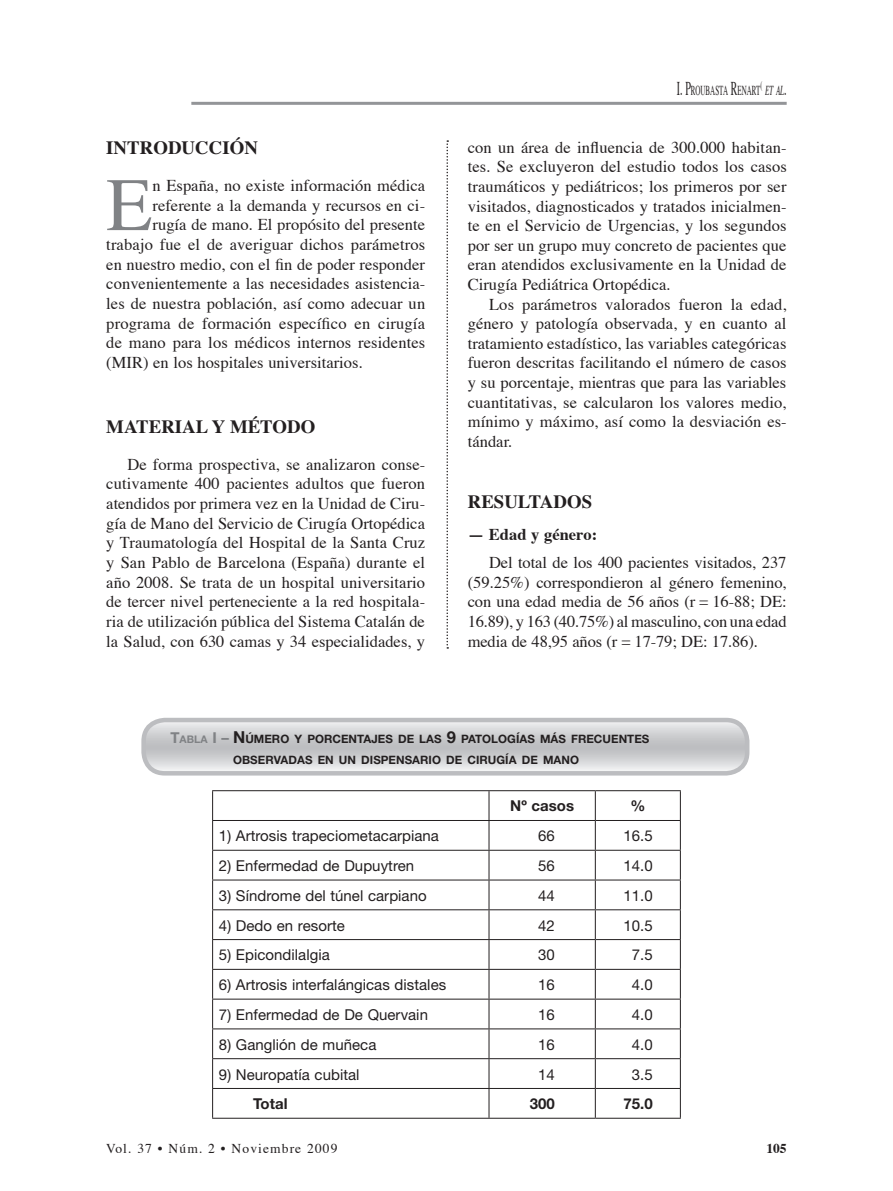
<style>
.page{position:relative;width:893px;height:1191px;background:#fff}
.page>*{position:absolute;margin:0;border:0;box-sizing:border-box;transform-origin:0 0}
.t1{font:75.45px "Times";color:#808285}
.t2{font:700 18.75px "Times";color:#231f20}
.t3{font:16.5px/19.6px "Times";letter-spacing:.005em;color:#231f20;text-align:justify}
.t4{font:700 16.5px "Times";color:#231f20}
.t5{font:15px "Helvetica Neue";letter-spacing:.005em;color:#231f20}
.t6{font:700 15px "Helvetica Neue";letter-spacing:.005em;color:#231f20}
.t7{font:13.65px "Times";letter-spacing:.005em;color:#231f20;scale:.51 1}
.t8{font:13.5px "Times";letter-spacing:.08em;color:#231f20}
.t9{font:700 13.5px "Times";color:#231f20}
.t10{font:700 11.55px/21px "Helvetica Neue";letter-spacing:.005em;color:#231f20}
.t11{font:11.4px "Times";color:#231f20;scale:.51 1}
.s1{font-size:19.5px}
.s2{font-style:italic}
.s3{font-style:italic;font-size:19.5px}
.s4{font-size:15px;color:#808285}
.s5{font-size:10.5px;color:#808285}
.s6{font-size:16.5px}
</style>
<div class="page">
<hr style="left:191px;top:102px;width:596px;height:3px;background:#939598">
<svg style="left:446px;top:140px;width:2px;height:508px"></svg>
<svg style="left:144px;top:720px;width:603px;height:53px;background:#d1d1d4"></svg>
<div style="left:141px;top:718px;width:608px;height:57px;border:4px solid #bcbdc0;border-radius:21px"></div>
<hr style="left:212px;top:790px;width:277px;height:1px;background:#231f20">
<hr style="left:489px;top:790px;width:106px;height:1px;background:#231f20">
<hr style="left:595px;top:790px;width:86px;height:1px;background:#231f20">
<hr style="left:212px;top:820px;width:277px;height:1px;background:#231f20">
<hr style="left:489px;top:820px;width:106px;height:1px;background:#231f20">
<hr style="left:595px;top:820px;width:86px;height:1px;background:#231f20">
<hr style="left:212px;top:849px;width:277px;height:1px;background:#231f20">
<hr style="left:489px;top:849px;width:106px;height:1px;background:#231f20">
<hr style="left:595px;top:849px;width:86px;height:1px;background:#231f20">
<hr style="left:212px;top:879px;width:277px;height:1px;background:#231f20">
<hr style="left:489px;top:879px;width:106px;height:1px;background:#231f20">
<hr style="left:595px;top:879px;width:86px;height:1px;background:#231f20">
<hr style="left:212px;top:909px;width:277px;height:1px;background:#231f20">
<hr style="left:489px;top:909px;width:106px;height:1px;background:#231f20">
<hr style="left:595px;top:909px;width:86px;height:1px;background:#231f20">
<hr style="left:212px;top:939px;width:277px;height:1px;background:#231f20">
<hr style="left:489px;top:939px;width:106px;height:1px;background:#231f20">
<hr style="left:595px;top:939px;width:86px;height:1px;background:#231f20">
<hr style="left:212px;top:969px;width:277px;height:1px;background:#231f20">
<hr style="left:489px;top:969px;width:106px;height:1px;background:#231f20">
<hr style="left:595px;top:969px;width:86px;height:1px;background:#231f20">
<hr style="left:212px;top:998px;width:277px;height:1px;background:#231f20">
<hr style="left:489px;top:998px;width:106px;height:1px;background:#231f20">
<hr style="left:595px;top:998px;width:86px;height:1px;background:#231f20">
<hr style="left:212px;top:1028px;width:277px;height:1px;background:#231f20">
<hr style="left:489px;top:1028px;width:106px;height:1px;background:#231f20">
<hr style="left:595px;top:1028px;width:86px;height:1px;background:#231f20">
<hr style="left:212px;top:1058px;width:277px;height:1px;background:#231f20">
<hr style="left:489px;top:1058px;width:106px;height:1px;background:#231f20">
<hr style="left:595px;top:1058px;width:86px;height:1px;background:#231f20">
<hr style="left:212px;top:1088px;width:277px;height:1px;background:#231f20">
<svg style="left:212px;top:791px;width:1px;height:326px"></svg>
<hr style="left:489px;top:1088px;width:106px;height:1px;background:#231f20">
<svg style="left:489px;top:791px;width:1px;height:326px"></svg>
<hr style="left:595px;top:1088px;width:86px;height:1px;background:#231f20">
<svg style="left:595px;top:791px;width:1px;height:326px"></svg>
<svg style="left:680px;top:791px;width:1px;height:326px"></svg>
<hr style="left:212px;top:1117px;width:277px;height:1px;background:#231f20">
<hr style="left:489px;top:1117px;width:106px;height:1px;background:#231f20">
<hr style="left:595px;top:1117px;width:86px;height:1px;background:#231f20">
<p class="t2" style="left:106px;top:130px;width:153px">INTRODUCCIÓN</p>
<h1 class="t1" style="left:106px;top:134px;width:48px">E</h1>
<p class="t3" style="left:153px;top:174px;width:274px">n España, no existe información médica</p>
<p class="t3" style="left:153px;top:194px;width:274px">referente a la demanda y recursos en ci-</p>
<p class="t3" style="left:153px;top:214px;width:274px">rugía de mano. El propósito del presente</p>
<p class="t3" style="left:106px;top:233px;width:320px">trabajo fue el de averiguar dichos parámetros</p>
<p class="t3" style="left:106px;top:253px;width:320px">en nuestro medio, con el fin de poder responder</p>
<p class="t3" style="left:106px;top:272px;width:320px">convenientemente a las necesidades asistencia-</p>
<p class="t3" style="left:106px;top:292px;width:320px">les de nuestra población, así como adecuar un</p>
<p class="t3" style="left:106px;top:312px;width:320px">programa de formación específico en cirugía</p>
<p class="t3" style="left:106px;top:331px;width:321px">de mano para los médicos internos residentes</p>
<p class="t3" style="left:106px;top:351px;width:258px">(MIR) en los hospitales universitarios.</p>
<p class="t2" style="left:106px;top:409px;width:205px">MATERIAL Y MÉTODO</p>
<p class="t3" style="left:106px;top:453px;width:320px;text-indent:21px">De forma prospectiva, se analizaron conse&shy;cutivamente 400 pacientes adultos que fueron atendidos por primera vez en la Unidad de Ciru&shy;gía de Mano del Servicio de Cirugía Ortopédica y Traumatología del Hospital de la Santa Cruz y San Pablo de Barcelona (España) durante el año 2008. Se trata de un hospital universitario de tercer nivel perteneciente a la red hospitala&shy;ria de utilización pública del Sistema Catalán de la Salud, con 630 camas y 34 especialidades, y</p>
<p class="t11" style="left:760px;top:74px;width:5px">(</p>
<p class="t7" style="left:677px;top:78px;width:217px"><span class="s1">I. P</span>roubasta <span class="s1">R</span>enart <span class="s2">et al</span><span class="s3">.</span></p>
<p class="t3" style="left:468px;top:136px;width:321px">con un área de influencia de 300.000 habitan&shy;tes. Se excluyeron del estudio todos los casos traumáticos y pediátricos; los primeros por ser visitados, diagnosticados y tratados inicialmen&shy;te en el Servicio de Urgencias, y los segundos por ser un grupo muy concreto de pacientes que eran atendidos exclusivamente en la Unidad de Cirugía Pediátrica Ortopédica.</p>
<p class="t3" style="left:468px;top:293px;width:321px;text-indent:21px">Los parámetros valorados fueron la edad, género y patología observada, y en cuanto al tratamiento estadístico, las variables categóricas fueron descritas facilitando el número de casos y su porcentaje, mientras que para las variables cuantitativas, se calcularon los valores medio, mínimo y máximo, así como la desviación es&shy;tándar.</p>
<p class="t2" style="left:468px;top:483px;width:126px">RESULTADO S</p>
<p class="t4" style="left:468px;top:518px;width:131px">— EDAD Y GÉNERO:</p>
<p class="t3" style="left:468px;top:551px;width:320px;text-indent:21px">Del total de los 400 pacientes visitados, 237 (59.25%) correspondieron al género femenino, con una edad media de 56 años (r = 16-88; DE:<br>16.89), y 163 (40.75%) al masculino, con una edad media de 48,95 años (r = 17-79; DE: 17.86).</p>
<p class="t10" style="left:233px;top:728px;width:418px;text-indent:-63px"><span class="s4">T</span><span class="s5">ABLA</span> <span class="s4">I –</span> <span class="s6">N</span>ÚMERO Y PORCENTAJES DE LAS <span class="s6">9</span> PATOLOGÍAS MÁS FRECUENTES<br>OBSERVADAS EN UN DISPENSARIO DE CIRUGÍA DE MANO</p>
<p class="t6" style="left:510px;top:797px;width:66px">Nº CASOS</p>
<p class="t6" style="left:630px;top:797px;width:16px">%</p>
<p class="t5" style="left:219px;top:827px;width:222px">1) Artrosis trapeciometacarpiana</p>
<p class="t5" style="left:538px;top:827px;width:18px">66</p>
<p class="t5" style="left:623px;top:827px;width:31px">16.5</p>
<p class="t5" style="left:219px;top:856px;width:197px">2) Enfermedad de Dupuytren</p>
<p class="t5" style="left:538px;top:856px;width:18px">56</p>
<p class="t5" style="left:623px;top:856px;width:31px">14.0</p>
<p class="t5" style="left:219px;top:886px;width:209px">3) Síndrome del túnel carpiano</p>
<p class="t5" style="left:538px;top:886px;width:18px">44</p>
<p class="t5" style="left:623px;top:886px;width:31px">11.0</p>
<p class="t5" style="left:219px;top:916px;width:127px">4) Dedo en resorte</p>
<p class="t5" style="left:538px;top:916px;width:18px">42</p>
<p class="t5" style="left:623px;top:916px;width:31px">10.5</p>
<p class="t5" style="left:219px;top:946px;width:112px">5) Epicondilalgia</p>
<p class="t5" style="left:538px;top:946px;width:18px">30</p>
<p class="t5" style="left:632px;top:946px;width:22px">7.5</p>
<p class="t5" style="left:219px;top:976px;width:229px">6) Artrosis interfalángicas distales</p>
<p class="t5" style="left:538px;top:976px;width:18px">16</p>
<p class="t5" style="left:632px;top:976px;width:22px">4.0</p>
<p class="t5" style="left:219px;top:1005px;width:211px">7) Enfermedad de De Quervain</p>
<p class="t5" style="left:538px;top:1005px;width:18px">16</p>
<p class="t5" style="left:632px;top:1005px;width:22px">4.0</p>
<p class="t5" style="left:219px;top:1035px;width:159px">8) Ganglión de muñeca</p>
<p class="t5" style="left:538px;top:1035px;width:18px">16</p>
<p class="t5" style="left:632px;top:1035px;width:22px">4.0</p>
<p class="t5" style="left:219px;top:1065px;width:142px">9) Neuropatía cubital</p>
<p class="t5" style="left:538px;top:1065px;width:18px">14</p>
<p class="t5" style="left:632px;top:1065px;width:22px">3.5</p>
<p class="t6" style="left:253px;top:1094px;width:36px">TOTAL</p>
<p class="t6" style="left:530px;top:1094px;width:27px">300</p>
<p class="t6" style="left:623px;top:1094px;width:31px">75.0</p>
<p class="t8" style="left:106px;top:1135px;width:233px">Vol. 37 • Núm. 2 • Noviembre 2009</p>
<p class="t9" style="left:766px;top:1135px;width:22px">105</p>
</div>
